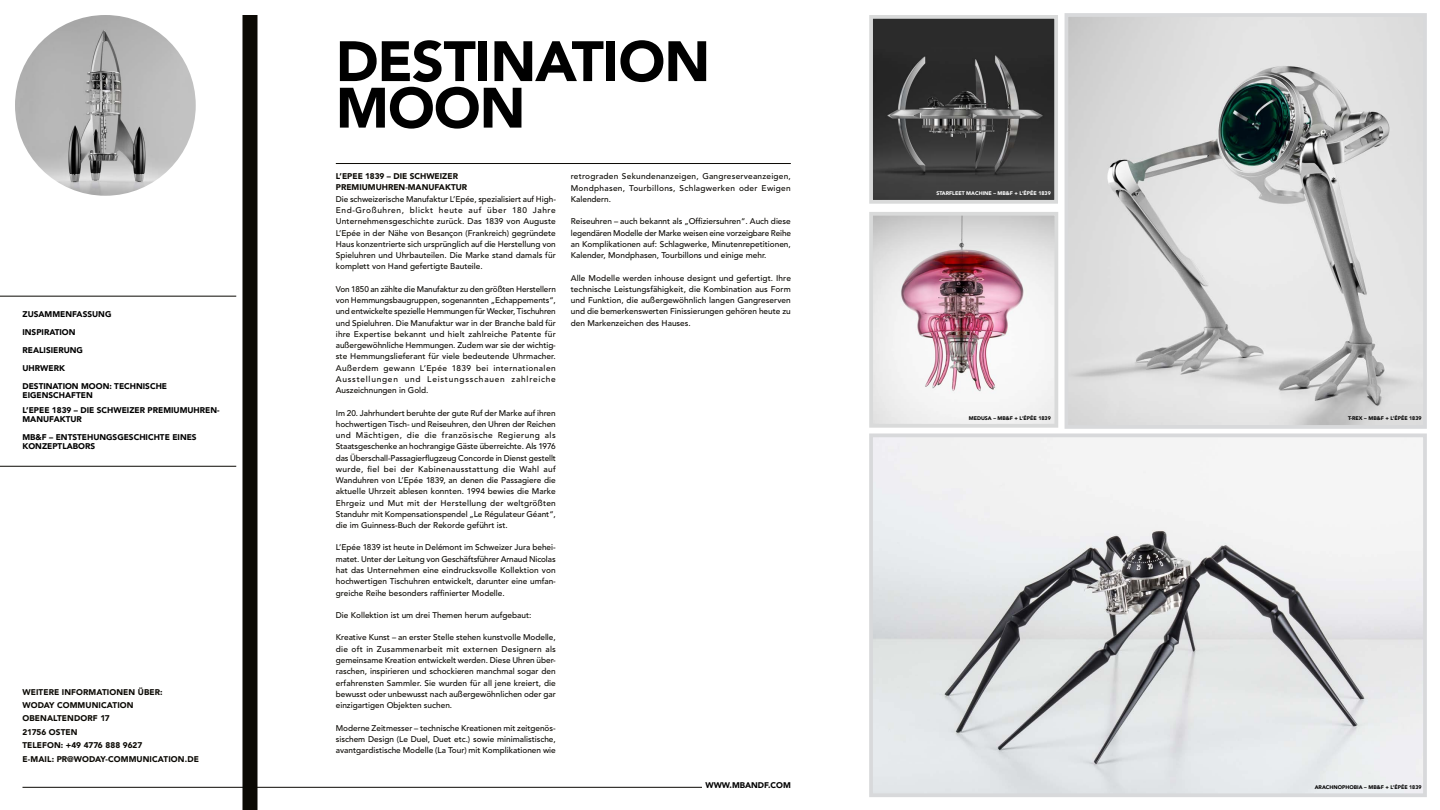
<style>
.page{position:relative;width:1440px;height:810px;background:#fff}
.page>*{position:absolute;margin:0;border:0;box-sizing:border-box;transform-origin:0 0}
.t1{font:900 56.25px/46.5px "Avenir";letter-spacing:-.015em;color:#000}
.t2{font:500 8.25px/11.2px "Avenir LT Std";color:#0b0904;text-align:justify}
.t3{font:900 8.25px/18px "Avenir LT Std";color:#000}
.t4{font:900 8.25px/13.5px "Avenir LT Std";letter-spacing:.005em;color:#0b0904}
.t5{font:900 8.25px "Avenir";color:#000}
.t6{font:900 5.25px "Avenir LT Std";color:#000}
.t7{font:900 5.25px "Avenir LT Std";color:#fff}
</style>
<div class="page">
<hr style="left:22px;top:787px;width:680px;height:1px;background:#0b0904">
<hr style="left:336px;top:163px;width:455px;height:1px;background:#0b0904">
<img style="left:15px;top:15px;width:181px;height:181px;border-radius:90px">
<div style="left:242px;top:15px;width:15px;height:795px;background:#0b0904"></div>
<hr style="left:0;top:296px;width:236px;height:1px;background:#0b0904">
<hr style="left:0;top:466px;width:236px;height:1px;background:#0b0904">
<img style="left:874px;top:439px;width:548px;height:353px">
<div style="left:869px;top:434px;width:558px;height:363px;border:4px solid #d8d9db"></div>
<img style="left:1070px;top:18px;width:352px;height:406px">
<div style="left:1065px;top:13px;width:362px;height:416px;border:4px solid #d8d9db"></div>
<img style="left:874px;top:20px;width:179px;height:179px">
<div style="left:869px;top:15px;width:189px;height:189px;border:4px solid #d9dada"></div>
<img style="left:874px;top:217px;width:179px;height:206px">
<div style="left:869px;top:212px;width:189px;height:216px;border:4px solid #d9dada"></div>
<p class="t3" style="left:22px;top:305px;width:146px">ZUSAMMENFASSUNG<br>INSPIRATION<br>REALISIERUNG<br>UHRWERK<br>DESTINATION MOON: TECHNISCHE</p>
<p class="t3" style="left:22px;top:387px;width:199px;line-height:15.8px">EIGENSCHAFTEN<br>L’EPEE 1839 – DIE SCHWEIZER PREMIUMUHREN-</p>
<p class="t3" style="left:22px;top:410px;width:176px">MANUFAKTUR<br>MB&amp;F – ENTSTEHUNGSGESCHICHTE EINES</p>
<p class="t3" style="left:22px;top:437px;width:74px">KONZEPTLABORS</p>
<p class="t4" style="left:22px;top:685px;width:178px">WEITERE INFORMATIONEN ÜBER:<br>WODAY COMMUNICATION<br>OBENALTENDORF 17<br>21756 OSTEN<br>TELEFON: +49 4776 888 9627<br>E-MAIL: PR@WODAY-COMMUNICATION.DE</p>
<h1 class="t1" style="left:336px;top:37px;width:376px">DESTINATION<br>MOON</h1>
<p class="t4" style="left:336px;top:171px;width:133px;line-height:11.2px">L’EPEE 1839 – DIE SCHWEIZER<br>PREMIUMUHREN-MANUFAKTUR</p>
<p class="t2" style="left:336px;top:193px;width:222px">Die schweizerische Manufaktur L’Epée, spezialisiert auf High-End-Großuhren, blickt heute auf über 180 Jahre Unternehmensgeschichte zurück. Das 1839 von Auguste L’Epée in der Nähe von Besançon (Frankreich) gegründete Haus konzentrierte sich ursprünglich auf die Herstellung von Spieluhren und Uhrbauteilen. Die Marke stand damals für komplett von Hand gefertigte Bauteile.</p>
<p class="t2" style="left:336px;top:283px;width:222px">Von 1850 an zählte die Manufaktur zu den größten Herstellern von Hemmungsbaugruppen, sogenannten „Echappements“, und entwickelte spezielle Hemmungen für Wecker, Tischuhren und Spieluhren. Die Manufaktur war in der Branche bald für ihre Expertise bekannt und hielt zahlreiche Patente für außergewöhnliche Hemmungen. Zudem war sie der wichtig&shy;ste Hemmungslieferant für viele bedeutende Uhrmacher.<br>Außerdem gewann L’Epée 1839 bei internationalen Ausstellungen und Leistungsschauen zahlreiche Auszeichnungen in Gold.</p>
<p class="t2" style="left:336px;top:407px;width:222px">Im 20. Jahrhundert beruhte der gute Ruf der Marke auf ihren hochwertigen Tisch- und Reiseuhren, den Uhren der Reichen und Mächtigen, die die französische Regierung als Staatsgeschenke an hochrangige Gäste überreichte. Als 1976 das Überschall-Passagierflugzeug Concorde in Dienst gestellt wurde, fiel bei der Kabinenausstattung die Wahl auf Wanduhren von L’Epée 1839, an denen die Passagiere die aktuelle Uhrzeit ablesen konnten. 1994 bewies die Marke Ehrgeiz und Mut mit der Herstellung der weltgrößten Standuhr mit Kompensationspendel „Le Régulateur Géant“, die im Guinness-Buch der Rekorde geführt ist.</p>
<p class="t2" style="left:336px;top:542px;width:221px">L’Epée 1839 ist heute in Delémont im Schweizer Jura behei&shy;matet. Unter der Leitung von Geschäftsführer Arnaud Nicolas hat das Unternehmen eine eindrucksvolle Kollektion von hochwertigen Tischuhren entwickelt, darunter eine umfan&shy;greiche Reihe besonders raffinierter Modelle.</p>
<p class="t2" style="left:336px;top:610px;width:197px">Die Kollektion ist um drei Themen herum aufgebaut:</p>
<p class="t2" style="left:336px;top:632px;width:222px">Kreative Kunst – an erster Stelle stehen kunstvolle Modelle, die oft in Zusammenarbeit mit externen Designern als gemeinsame Kreation entwickelt werden. Diese Uhren über&shy;raschen, inspirieren und schockieren manchmal sogar den erfahrensten Sammler. Sie wurden für all jene kreiert, die bewusst oder unbewusst nach außergewöhnlichen oder gar einzigartigen Objekten suchen.</p>
<p class="t2" style="left:336px;top:722px;width:222px">Moderne Zeitmesser – technische Kreationen mit zeitgenös&shy;sischem Design (Le Duel, Duet etc.) sowie minimalistische, avantgardistische Modelle (La Tour) mit Komplikationen wie</p>
<p class="t2" style="left:571px;top:171px;width:222px">retrograden Sekundenanzeigen, Gangreserveanzeigen, Mondphasen, Tourbillons, Schlagwerken oder Ewigen Kalendern.</p>
<p class="t2" style="left:571px;top:216px;width:222px">Reiseuhren – auch bekannt als „Offiziersuhren“. Auch diese legendären Modelle der Marke weisen eine vorzeigbare Reihe an Komplikationen auf: Schlagwerke, Minutenrepetitionen, Kalender, Mondphasen, Tourbillons und einige mehr.</p>
<p class="t2" style="left:571px;top:272px;width:222px">Alle Modelle werden inhouse designt und gefertigt. Ihre technische Leistungsfähigkeit, die Kombination aus Form und Funktion, die außergewöhnlich langen Gangreserven und die bemerkenswerten Finissierungen gehören heute zu den Markenzeichen des Hauses.</p>
<p class="t5" style="left:705px;top:778px;width:87px">WWW.MBANDF.COM</p>
<p class="t7" style="left:936px;top:190px;width:116px">STARFLEET MACHINE – MB&amp;F + L’ÉPÉE 1839</p>
<p class="t6" style="left:969px;top:415px;width:84px">MEDUSA – MB&amp;F + L’ÉPÉE 1839</p>
<p class="t6" style="left:1348px;top:415px;width:75px">T-REX – MB&amp;F + L’ÉPÉE 1839</p>
<p class="t6" style="left:1315px;top:784px;width:108px">ARACHNOPHOBIA – MB&amp;F + L’ÉPÉE 1839</p>
</div>
